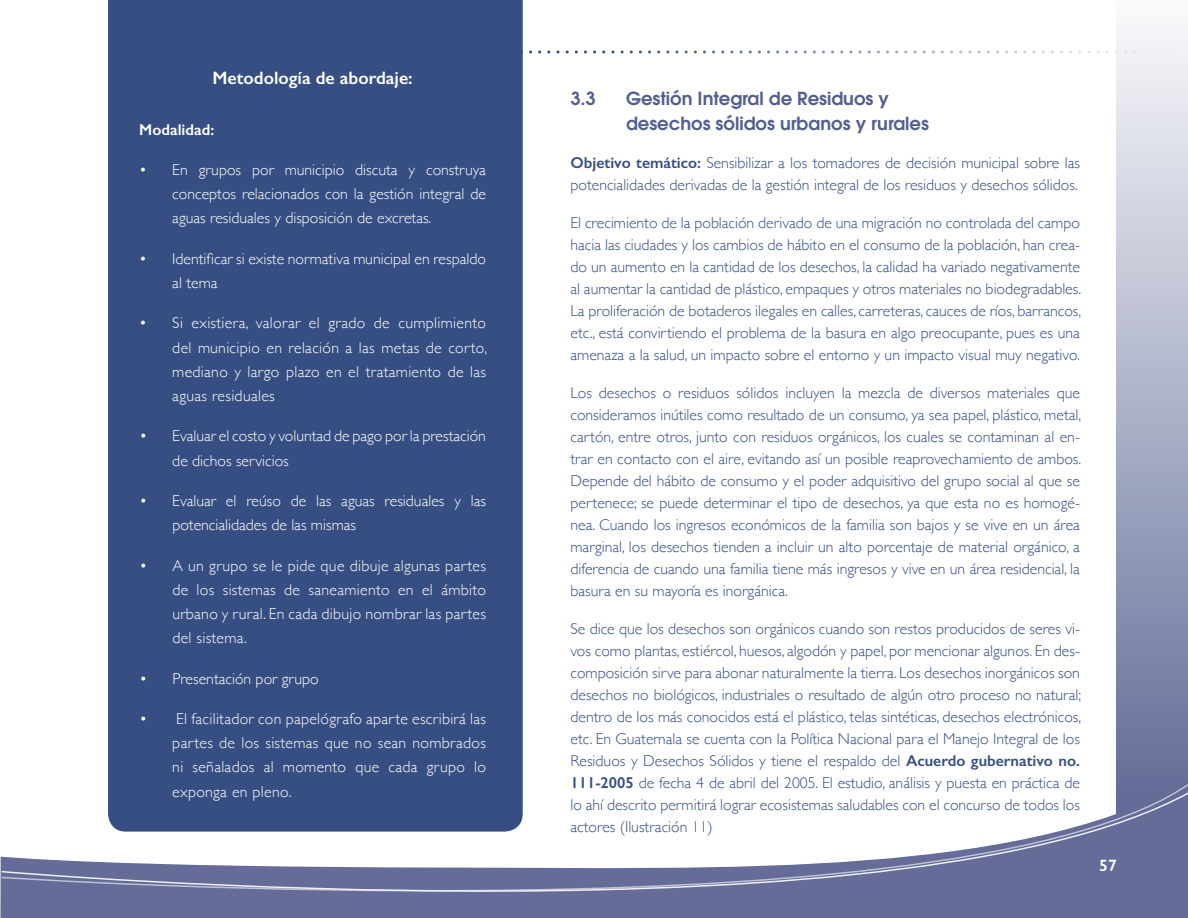
<style>
.page{position:relative;width:1188px;height:918px;background:#fff}
.page>*{position:absolute;margin:0;border:0;box-sizing:border-box;transform-origin:0 0}
.t1{font:600 18px/24.9px "ITC Avant Garde Std";color:#535f8e}
.t2{font:600 18px "Gill Sans";color:#fff}
.t3{font:600 16.5px "Gill Sans";color:#fff}
.t4{font:300 15.75px/21.9px "Gill Sans";color:#364e81;text-align:justify}
.t5{font:300 15.75px/24.2px "Gill Sans";color:#fff;text-align:justify}
.t6{font:600 15.75px "Gill Sans";color:#fff}
.s1{font-weight:600}
</style>
<div class="page">
<div style="left:108px;top:0;width:415px;height:772px;background:#364e81"></div>
<div style="left:1116px;top:0;width:72px;height:841px;background:linear-gradient(to bottom,#fafbfc,#5a6592)"></div>
<svg style="left:108px;top:772px;width:1080px;height:11px"></svg>
<svg style="left:0;top:783px;width:1188px;height:135px"></svg>
<svg style="left:119px;top:51px;width:1054px;height:3px"></svg>
<p class="t2" style="left:213px;top:67px;width:202px">Metodología de abordaje:</p>
<p class="t6" style="left:139px;top:120px;width:76px">Modalidad:</p>
<p class="t5" style="left:172px;top:157px;width:315px;text-indent:-33px">• En grupos por municipio discuta y construya conceptos relacionados con la gestión integral de aguas residuales y disposición de excretas.</p>
<p class="t5" style="left:172px;top:246px;width:315px;text-indent:-33px">• Identificar si existe normativa municipal en respaldo al tema</p>
<p class="t5" style="left:172px;top:310px;width:316px;text-indent:-33px">• Si existiera, valorar el grado de cumplimiento del municipio en relación a las metas de corto, mediano y largo plazo en el tratamiento de las aguas residuales</p>
<p class="t5" style="left:172px;top:423px;width:315px;text-indent:-33px">• Evaluar el costo y voluntad de pago por la prestación de dichos servicios</p>
<p class="t5" style="left:172px;top:488px;width:315px;text-indent:-33px">• Evaluar el reúso de las aguas residuales y las potencialidades de las mismas</p>
<p class="t5" style="left:172px;top:553px;width:315px;text-indent:-33px">• A un grupo se le pide que dibuje algunas partes de los sistemas de saneamiento en el ámbito urbano y rural. En cada dibujo nombrar las partes del sistema.</p>
<p class="t5" style="left:139px;top:666px;width:181px">• Presentación por grupo</p>
<p class="t5" style="left:172px;top:706px;width:315px;text-indent:-33px">• El facilitador con papelógrafo aparte escribirá las partes de los sistemas que no sean nombrados ni señalados al momento que cada grupo lo exponga en pleno.</p>
<p class="t1" style="left:571px;top:86px;width:27px">3.3</p>
<p class="t1" style="left:626px;top:86px;width:304px">Gestión Integral de Residuos y desechos sólidos urbanos y rurales</p>
<p class="t4" style="left:571px;top:151px;width:511px"><span class="s1">Objetivo temático:</span> Sensibilizar a los tomadores de decisión municipal sobre las potencialidades derivadas de la gestión integral de los residuos y desechos sólidos.</p>
<p class="t4" style="left:571px;top:212px;width:512px">El crecimiento de la población derivado de una migración no controlada del campo hacia las ciudades y los cambios de hábito en el consumo de la población, han crea&shy;do un aumento en la cantidad de los desechos, la calidad ha variado negativamente al aumentar la cantidad de plástico, empaques y otros materiales no biodegradables.<br>La proliferación de botaderos ilegales en calles, carreteras, cauces de ríos, barrancos, etc., está convirtiendo el problema de la basura en algo preocupante, pues es una amenaza a la salud, un impacto sobre el entorno y un impacto visual muy negativo.</p>
<p class="t4" style="left:571px;top:381px;width:512px">Los desechos o residuos sólidos incluyen la mezcla de diversos materiales que consideramos inútiles como resultado de un consumo, ya sea papel, plástico, metal, cartón, entre otros, junto con residuos orgánicos, los cuales se contaminan al en&shy;trar en contacto con el aire, evitando así un posible reaprovechamiento de ambos.<br>Depende del hábito de consumo y el poder adquisitivo del grupo social al que se pertenece; se puede determinar el tipo de desechos, ya que esta no es homogé&shy;nea. Cuando los ingresos económicos de la familia son bajos y se vive en un área marginal, los desechos tienden a incluir un alto porcentaje de material orgánico, a diferencia de cuando una familia tiene más ingresos y vive en un área residencial, la basura en su mayoría es inorgánica.</p>
<p class="t4" style="left:571px;top:617px;width:512px">Se dice que los desechos son orgánicos cuando son restos producidos de seres vi&shy;vos como plantas, estiércol, huesos, algodón y papel, por mencionar algunos. En des&shy;composición sirve para abonar naturalmente la tierra. Los desechos inorgánicos son desechos no biológicos, industriales o resultado de algún otro proceso no natural; dentro de los más conocidos está el plástico, telas sintéticas, desechos electrónicos, etc. En Guatemala se cuenta con la Política Nacional para el Manejo Integral de los Residuos y Desechos Sólidos y tiene el respaldo del <span class="s1">Acuerdo gubernativo no.<br>111-2005</span> de fecha 4 de abril del 2005. El estudio, análisis y puesta en práctica de lo ahí descrito permitirá lograr ecosistemas saludables con el concurso de todos los actores (Ilustración 11)</p>
<p class="t3" style="left:1099px;top:855px;width:19px">57</p>
</div>
